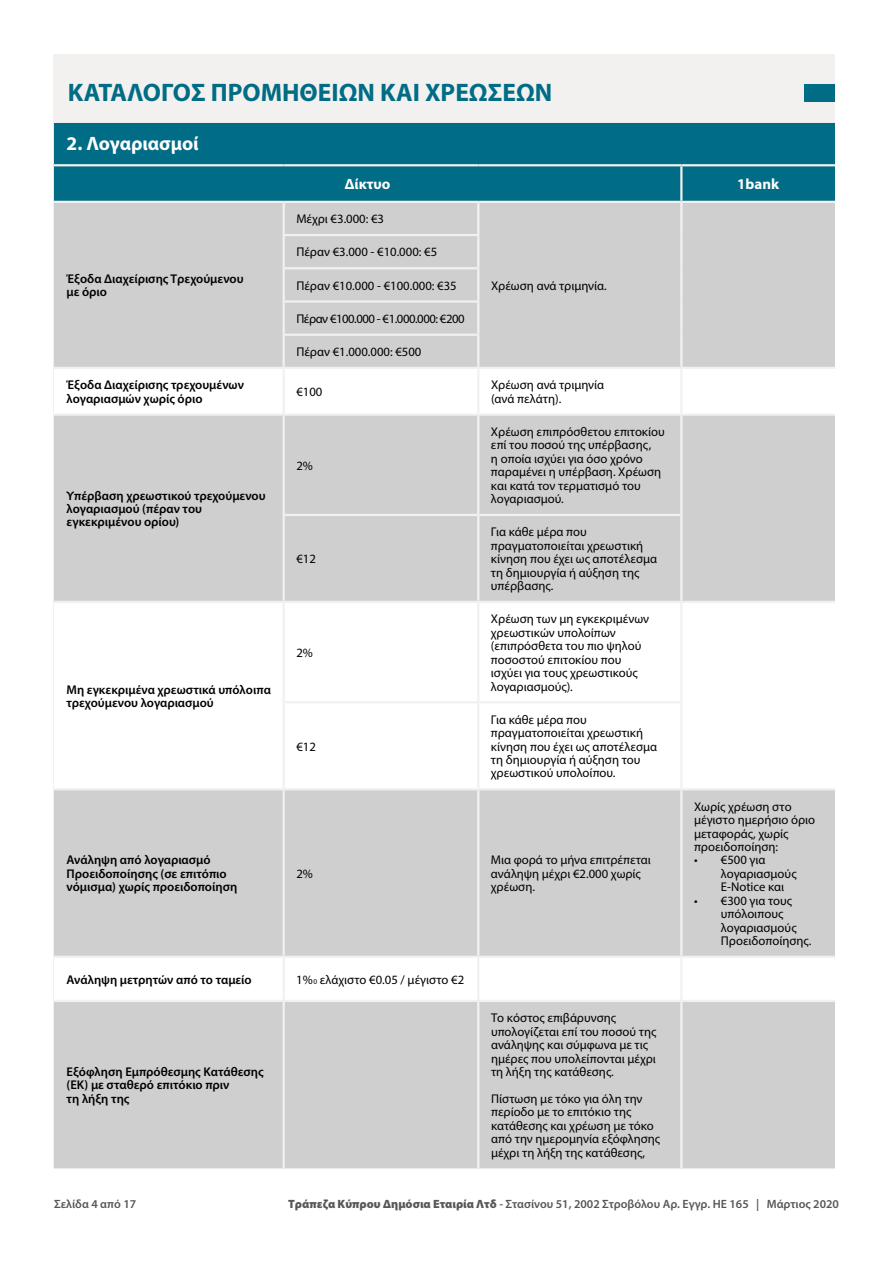
<style>
.page{position:relative;width:893px;height:1263px;background:#fff}
.page>*{position:absolute;margin:0;border:0;box-sizing:border-box;transform-origin:0 0}
.t1{font:700 25.35px "Myriad Pro";color:#006c85}
.t2{font:700 19.35px "Myriad Pro";color:#fff}
.t3{font:700 14.85px "Myriad Pro";color:#fff}
.t4{font:12.75px/13.5px "Myriad Pro";color:#000}
.t5{font:600 12.75px/13.5px "Myriad Pro";color:#000}
.t6{font:12.75px "Myriad Pro";letter-spacing:-.035em;color:#000}
.t7{font:600 12px "Myriad Pro";color:#58595b}
.t8{font:600 12px "Myriad Pro";color:#575756}
.s1{font-size:7.35px}
.s2{font-weight:900}
</style>
<div class="page">
<div style="left:54px;top:54px;width:781px;height:1113px;background:#f2f1ef"></div>
<div style="left:804px;top:84px;width:31px;height:17px;background:#006c85"></div>
<div style="left:54px;top:123px;width:781px;height:78px;background:#006c85"></div>
<div style="left:54px;top:203px;width:781px;height:164px;background:#cfcfcf"></div>
<div style="left:285px;top:269px;width:192px;height:98px;background:#cfcfcf"></div>
<svg style="left:54px;top:369px;width:781px;height:631px;fill:#cfcfcf"></svg>
<div style="left:479px;top:416px;width:201px;height:185px;background:#cfcfcf"></div>
<div style="left:285px;top:603px;width:395px;height:185px;background:#fff"></div>
<div style="left:54px;top:1002px;width:781px;height:166px;background:#cfcfcf"></div>
<hr style="left:54px;top:164px;width:230px;height:2px;background:#f2f1ef">
<hr style="left:284px;top:164px;width:194px;height:2px;background:#f2f1ef">
<hr style="left:478px;top:164px;width:203px;height:2px;background:#f2f1ef">
<hr style="left:681px;top:164px;width:154px;height:2px;background:#f2f1ef">
<hr style="left:680px;top:166px;width:2px;height:35px;background:#f2f1ef">
<hr style="left:283px;top:203px;width:2px;height:31px;background:#f2f1ef">
<hr style="left:477px;top:203px;width:2px;height:31px;background:#f2f1ef">
<hr style="left:680px;top:203px;width:2px;height:32px;background:#f2f1ef">
<hr style="left:680px;top:235px;width:2px;height:33px;background:#f2f1ef">
<hr style="left:680px;top:268px;width:2px;height:33px;background:#f2f1ef">
<hr style="left:680px;top:301px;width:2px;height:34px;background:#f2f1ef">
<hr style="left:680px;top:335px;width:2px;height:32px;background:#f2f1ef">
<hr style="left:283px;top:234px;width:196px;height:2px;background:#f2f1ef">
<hr style="left:283px;top:236px;width:2px;height:32px;background:#f2f1ef">
<hr style="left:477px;top:236px;width:2px;height:32px;background:#f2f1ef">
<hr style="left:283px;top:268px;width:2px;height:32px;background:#f2f1ef">
<hr style="left:477px;top:268px;width:2px;height:32px;background:#f2f1ef">
<hr style="left:283px;top:300px;width:196px;height:3px;background:#f2f1ef">
<hr style="left:283px;top:303px;width:2px;height:31px;background:#f2f1ef">
<hr style="left:477px;top:303px;width:2px;height:31px;background:#f2f1ef">
<hr style="left:285px;top:267px;width:192px;height:2px;background:#f2f1ef">
<hr style="left:283px;top:334px;width:196px;height:2px;background:#f2f1ef">
<hr style="left:283px;top:336px;width:2px;height:31px;background:#f2f1ef">
<hr style="left:477px;top:336px;width:2px;height:31px;background:#f2f1ef">
<hr style="left:283px;top:369px;width:2px;height:44px;background:#f2f1ef">
<hr style="left:477px;top:369px;width:2px;height:44px;background:#f2f1ef">
<hr style="left:680px;top:369px;width:2px;height:44px;background:#f2f1ef">
<hr style="left:54px;top:413px;width:230px;height:3px;background:#f2f1ef">
<hr style="left:284px;top:413px;width:193px;height:3px;background:#f2f1ef">
<hr style="left:283px;top:416px;width:2px;height:99px;background:#f2f1ef">
<hr style="left:477px;top:413px;width:205px;height:3px;background:#f2f1ef">
<hr style="left:477px;top:416px;width:2px;height:99px;background:#f2f1ef">
<hr style="left:682px;top:413px;width:153px;height:3px;background:#f2f1ef">
<hr style="left:680px;top:416px;width:2px;height:99px;background:#f2f1ef">
<hr style="left:285px;top:514px;width:192px;height:2px;background:#f2f1ef">
<hr style="left:283px;top:515px;width:2px;height:86px;background:#f2f1ef">
<hr style="left:479px;top:514px;width:201px;height:2px;background:#f2f1ef">
<hr style="left:477px;top:515px;width:2px;height:86px;background:#f2f1ef">
<hr style="left:680px;top:515px;width:2px;height:86px;background:#f2f1ef">
<hr style="left:54px;top:601px;width:229px;height:2px;background:#f2f1ef">
<hr style="left:283px;top:601px;width:195px;height:2px;background:#f2f1ef">
<hr style="left:283px;top:603px;width:2px;height:98px;background:#f2f1ef">
<hr style="left:478px;top:601px;width:204px;height:2px;background:#f2f1ef">
<hr style="left:477px;top:603px;width:2px;height:98px;background:#f2f1ef">
<hr style="left:682px;top:601px;width:153px;height:2px;background:#f2f1ef">
<hr style="left:680px;top:603px;width:2px;height:99px;background:#f2f1ef">
<hr style="left:283px;top:701px;width:196px;height:2px;background:#f2f1ef">
<hr style="left:283px;top:703px;width:2px;height:85px;background:#f2f1ef">
<hr style="left:477px;top:703px;width:2px;height:85px;background:#f2f1ef">
<hr style="left:680px;top:702px;width:2px;height:86px;background:#f2f1ef">
<hr style="left:479px;top:701px;width:201px;height:2px;background:#f2f1ef">
<hr style="left:54px;top:788px;width:230px;height:2px;background:#f2f1ef">
<hr style="left:284px;top:788px;width:194px;height:2px;background:#f2f1ef">
<hr style="left:478px;top:788px;width:203px;height:2px;background:#f2f1ef">
<hr style="left:681px;top:788px;width:154px;height:2px;background:#f2f1ef">
<hr style="left:283px;top:790px;width:2px;height:166px;background:#f2f1ef">
<hr style="left:477px;top:790px;width:2px;height:166px;background:#f2f1ef">
<hr style="left:680px;top:790px;width:2px;height:166px;background:#f2f1ef">
<hr style="left:283px;top:958px;width:2px;height:42px;background:#f2f1ef">
<hr style="left:477px;top:958px;width:2px;height:42px;background:#f2f1ef">
<hr style="left:680px;top:958px;width:2px;height:42px;background:#f2f1ef">
<hr style="left:283px;top:1002px;width:2px;height:166px;background:#f2f1ef">
<hr style="left:477px;top:1002px;width:2px;height:166px;background:#f2f1ef">
<hr style="left:680px;top:1002px;width:2px;height:166px;background:#f2f1ef">
<hr style="left:54px;top:956px;width:230px;height:2px;background:#f2f1ef">
<hr style="left:284px;top:956px;width:194px;height:2px;background:#f2f1ef">
<hr style="left:478px;top:956px;width:203px;height:2px;background:#f2f1ef">
<hr style="left:681px;top:956px;width:154px;height:2px;background:#f2f1ef">
<h1 class="t1" style="left:68px;top:75px;width:486px">ΚΑΤΑΛΟΓΟΣ ΠΡΟΜΗΘΕΙΩΝ ΚΑΙ ΧΡΕΩΣΕΩΝ</h1>
<h2 class="t2" style="left:67px;top:131px;width:134px">2. Λογαριασμοί</h2>
<p class="t3" style="left:345px;top:174px;width:47px">Δίκτυο</p>
<p class="t3" style="left:737px;top:174px;width:43px">1bank</p>
<p class="t5" style="left:67px;top:272px;width:178px">Έξοδα Διαχείρισης Τρεχούμενου με όριο</p>
<p class="t4" style="left:296px;top:212px;width:89px">Μέχρι €3.000: €3</p>
<p class="t4" style="left:296px;top:245px;width:142px">Πέραν €3.000 - €10.000: €5</p>
<p class="t4" style="left:296px;top:278px;width:162px">Πέραν €10.000 - €100.000: €35</p>
<p class="t6" style="left:296px;top:311px;width:170px">Πέραν €100.000 - €1.000.000: €200</p>
<p class="t4" style="left:296px;top:345px;width:127px">Πέραν €1.000.000: €500</p>
<p class="t4" style="left:491px;top:278px;width:117px">Χρέωση ανά τριμηνία.</p>
<p class="t5" style="left:67px;top:378px;width:179px">Έξοδα Διαχείρισης τρεχουμένων λογαριασμών χωρίς όριο</p>
<p class="t4" style="left:296px;top:385px;width:28px">€100</p>
<p class="t4" style="left:491px;top:378px;width:115px">Χρέωση ανά τριμηνία (ανά πελάτη).</p>
<p class="t5" style="left:67px;top:488px;width:201px">Υπέρβαση χρεωστικού τρεχούμενου λογαριασμού (πέραν του εγκεκριμένου ορίου)</p>
<p class="t4" style="left:296px;top:458px;width:18px">2%</p>
<p class="t4" style="left:296px;top:552px;width:21px">€12</p>
<p class="t5" style="left:67px;top:682px;width:206px">Μη εγκεκριμένα χρεωστικά υπόλοιπα τρεχούμενου λογαριασμού</p>
<p class="t4" style="left:296px;top:646px;width:18px">2%</p>
<p class="t4" style="left:296px;top:739px;width:21px">€12</p>
<p class="t5" style="left:67px;top:853px;width:172px">Ανάληψη από λογαριασμό<br>Προειδοποίησης (σε επιτόπιο νόμισμα) χωρίς προειδοποίηση</p>
<p class="t4" style="left:296px;top:867px;width:18px">2%</p>
<p class="t4" style="left:491px;top:425px;width:175px">Χρέωση επιπρόσθετου επιτοκίου επί του ποσού της υπέρβασης,<br>η οποία ισχύει για όσο χρόνο παραμένει η υπέρβαση. Χρέωση και κατά τον τερματισμό του λογαριασμού.</p>
<p class="t4" style="left:491px;top:525px;width:168px">Για κάθε μέρα που πραγματοποιείται χρεωστική κίνηση που έχει ως αποτέλεσμα τη δημιουργία ή αύξηση της υπέρβασης.</p>
<p class="t4" style="left:491px;top:612px;width:160px">Χρέωση των μη εγκεκριμένων χρεωστικών υπολοίπων (επιπρόσθετα του πιο ψηλού ποσοστού επιτοκίου που ισχύει για τους χρεωστικούς λογαριασμούς).</p>
<p class="t4" style="left:491px;top:712px;width:168px">Για κάθε μέρα που πραγματοποιείται χρεωστική κίνηση που έχει ως αποτέλεσμα τη δημιουργία ή αύξηση του χρεωστικού υπολοίπου.</p>
<p class="t4" style="left:491px;top:853px;width:161px">Μια φορά το μήνα επιτρέπεται ανάληψη μέχρι €2.000 χωρίς χρέωση.</p>
<p class="t5" style="left:67px;top:972px;width:187px">Ανάληψη μετρητών από το ταμείο</p>
<p class="t4" style="left:296px;top:972px;width:169px">1%<span class="s1">0</span> ελάχιστο €0.05 / μέγιστο €2</p>
<p class="t4" style="left:694px;top:799px;width:123px">Χωρίς χρέωση στο μέγιστο ημερήσιο όριο μεταφοράς, χωρίς προειδοποίηση:</p>
<p class="t4" style="left:721px;top:853px;width:77px;text-indent:-27px">• €500 για λογαριασμούς<br>E-Notice και</p>
<p class="t4" style="left:721px;top:893px;width:92px;text-indent:-27px">• €300 για τους υπόλοιπους λογαριασμούς<br>Προειδοποίησης.</p>
<p class="t4" style="left:491px;top:1011px;width:167px">Το κόστος επιβάρυνσης υπολογίζεται επί του ποσού της ανάληψης και σύμφωνα με τις ημέρες που υπολείπονται μέχρι τη λήξη της κατάθεσης.</p>
<p class="t4" style="left:491px;top:1092px;width:171px">Πίστωση με τόκο για όλη την περίοδο με το επιτόκιο της κατάθεσης και χρέωση με τόκο από την ημερομηνία εξόφλησης μέχρι τη λήξη της κατάθεσης,</p>
<p class="t7" style="left:273px;top:1191px;width:563px"><span class="s2">Τράπεζα Κύπρου Δημόσια Εταιρία Λτδ</span> - Στασίνου 51, 2002 Στροβόλου Αρ. Εγγρ. ΗΕ 165 | Αύγουστος 2019</p>
<p class="t5" style="left:67px;top:1065px;width:199px">Εξόφληση Εμπρόθεσμης Κατάθεσης (ΕΚ) με σταθερό επιτόκιο πριν<br>τη λήξη της</p>
<p class="t7" style="left:287px;top:1191px;width:510px"><span class="s2">Τράπεζα Κύπρου Δημόσια Εταιρία Λτδ</span> - Στασίνου 51, 2002 Στροβόλου Αρ. Εγγρ. ΗΕ 165 | Μάρτι</p>
<p class="t7" style="left:822px;top:1191px;width:14px">20</p>
<p class="t8" style="left:54px;top:1196px;width:84px">Σελίδα 4 από 17</p>
<p class="t8" style="left:288px;top:1196px;width:552px"><span class="s2">Τράπεζα Κύπρου Δημόσια Εταιρία Λτδ</span> - Στασίνου 51, 2002 Στροβόλου Αρ. Εγγρ. ΗΕ 165 | Μάρτιος 2020</p>
</div>
